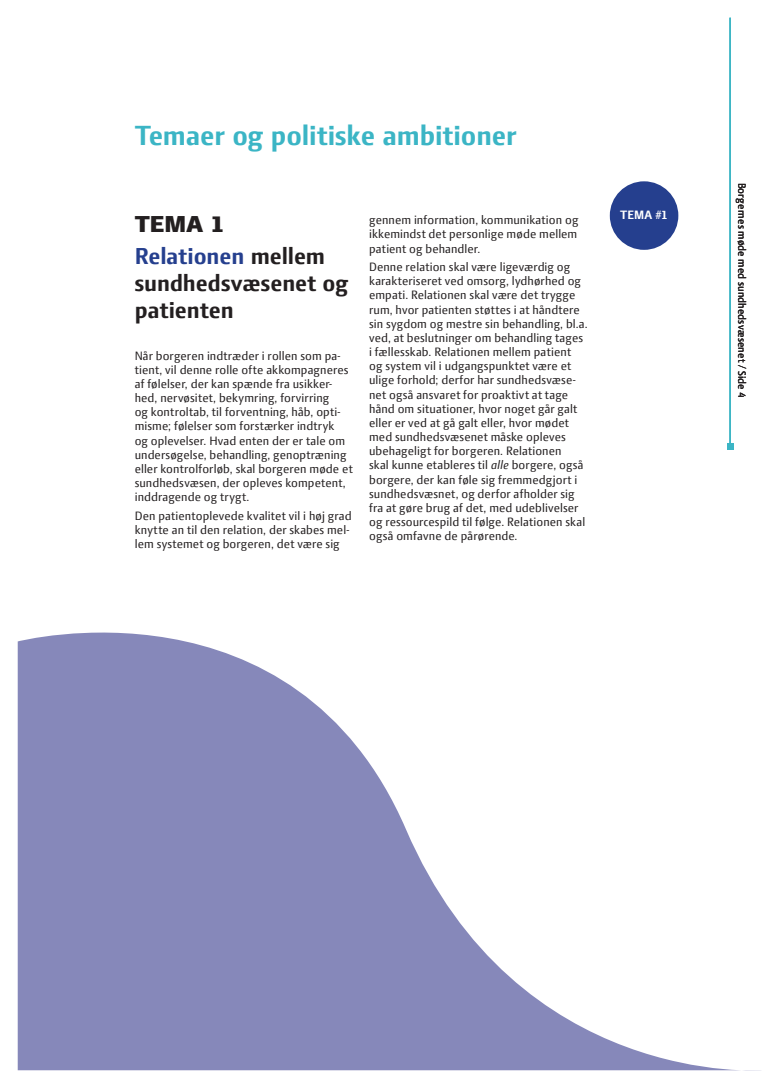
<style>
.page{position:relative;width:780px;height:1088px;background:#fff}
.page>*{position:absolute;margin:0;border:0;box-sizing:border-box;transform-origin:0 0}
.underrubrik{font:700 30px "Press Sans";letter-spacing:-.005em;color:#3bb5c5}
.underunder{font:700 25px/27px "Press Sans";letter-spacing:-.005em;color:#231f20}
.underunder-2{font:800 25px "Press Sans";color:#231f20}
.BRØD{font:13.12px/14.1px "Press Sans";letter-spacing:.005em;color:#231f20}
.BRØD-2{font:700 13.12px "Press Sans";color:#fff}
.t1{font:11.25px "Press Sans";letter-spacing:.015em;color:#231f20}
.s1{color:#253f8e}
.s2{font-style:italic}
</style>
<div class="page">
<hr style="left:729px;top:18px;width:1px;height:429px;background:#3bb5c5">
<div style="left:726px;top:443px;width:7px;height:7px;background:#3bb5c5"></div>
<div style="left:609px;top:181px;width:69px;height:69px;background:#253f8e;border-radius:50%"></div>
<svg style="left:18px;top:632px;width:743px;height:439px;fill:#8688ba"></svg>
<p class="underrubrik" style="left:135px;top:120px;width:383px">Temaer og politiske ambitioner</p>
<p class="underunder-2" style="left:135px;top:212px;width:91px">TEMA 1</p>
<p class="underunder" style="left:135px;top:243px;width:215px"><span class="s1">Relationen</span> mellem sundhedsvæsenet og patienten</p>
<p class="BRØD" style="left:135px;top:350px;width:219px">Når borgeren indtræder i rollen som pa&shy;tient, vil denne rolle ofte akkompagneres af følelser, der kan spænde fra usikker&shy;hed, nervøsitet, bekymring, forvirring<br>og kontroltab, til forventning, håb, opti&shy;misme; følelser som forstærker indtryk<br>og oplevelser. Hvad enten der er tale om undersøgelse, behandling, genoptræning eller kontrolforløb, skal borgeren møde et sundhedsvæsen, der opleves kompetent, inddragende og trygt.</p>
<p class="BRØD" style="left:135px;top:510px;width:218px">Den patientoplevede kvalitet vil i høj grad knytte an til den relation, der skabes mel&shy;lem systemet og borgeren, det være sig</p>
<p class="BRØD" style="left:369px;top:214px;width:211px;text-align:justify">gennem information, kommunikation og ikkemindst det personlige møde mellem patient og behandler.</p>
<p class="BRØD" style="left:369px;top:261px;width:220px">Denne relation skal være ligeværdig og karakteriseret ved omsorg, lydhørhed og empati. Relationen skal være det trygge rum, hvor patienten støttes i at håndtere sin sygdom og mestre sin behandling, bl.a. ved, at beslutninger om behandling tages i fællesskab. Relationen mellem patient<br>og system vil i udgangspunktet være et ulige forhold; derfor har sundhedsvæse&shy;net også ansvaret for proaktivt at tage hånd om situationer, hvor noget går galt eller er ved at gå galt eller, hvor mødet med sundhedsvæsenet måske opleves ubehageligt for borgeren. Relationen<br>skal kunne etableres til <span class="s2">alle</span> borgere, også borgere, der kan føle sig fremmedgjort i sundhedsvæsnet, og derfor afholder sig fra at gøre brug af det, med udeblivelser og ressourcespild til følge. Relationen skal også omfavne de pårørende.</p>
<p class="BRØD-2" style="left:620px;top:209px;width:49px">TEMA #1</p>
<p class="t1" style="left:748px;top:182px;width:216px;rotate:90deg">Borgernes møde med sundhedsvæsenet / Side 4</p>
</div>
